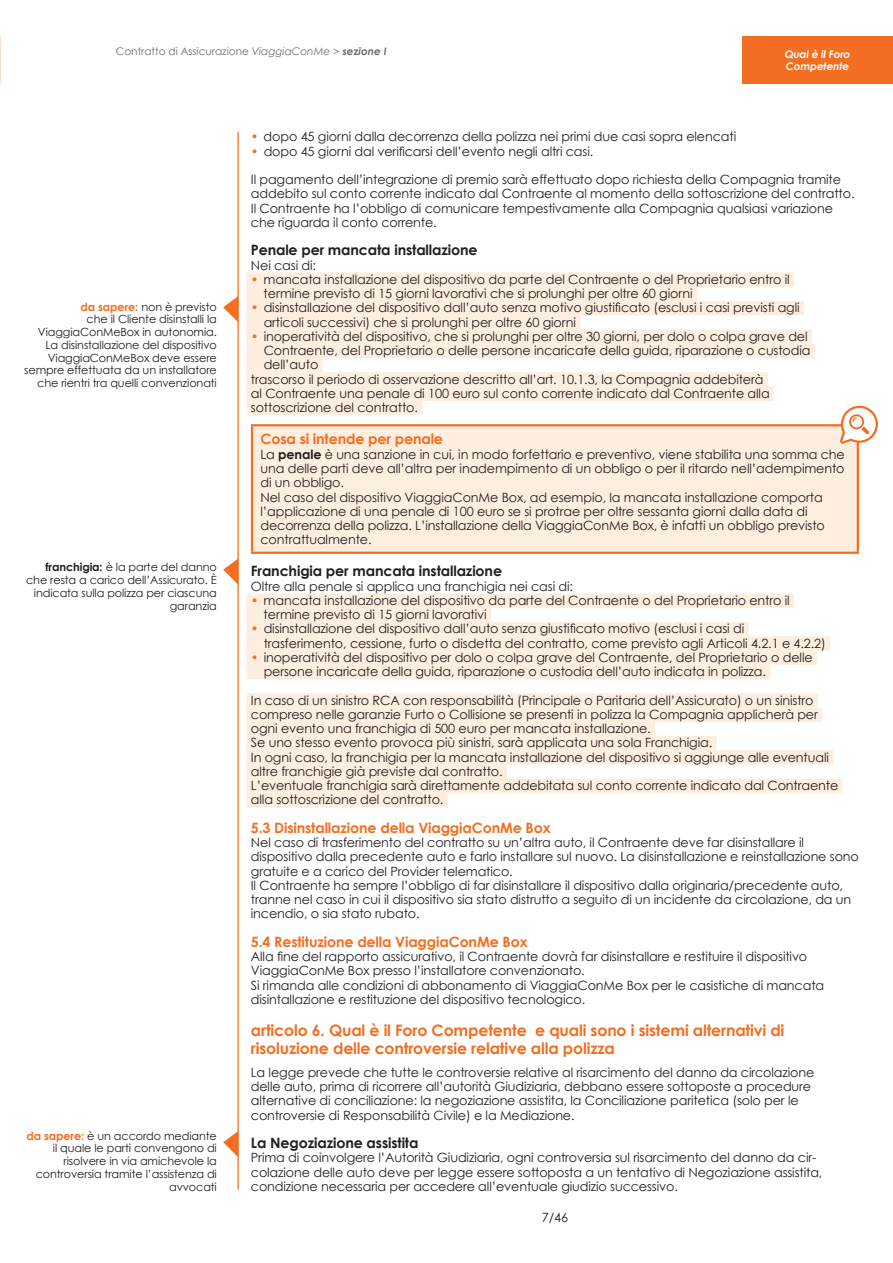
<style>
.page{position:relative;width:893px;height:1263px;background:#fff}
.page>*{position:absolute;margin:0;border:0;box-sizing:border-box;transform-origin:0 0}
.t1{font:700 15.75px/18px "Century Gothic";letter-spacing:-.01em;color:#f36e21}
.t2{font:700 14.25px "Century Gothic";letter-spacing:-.01em;color:#f36e21}
.t3{font:700 14.25px "Century Gothic";letter-spacing:-.01em;color:#231f20}
.t4{font:12.75px/14.2px "Century Gothic";letter-spacing:-.01em;color:#231f20}
.t5{font:11.25px/12.8px "Century Gothic";letter-spacing:-.01em;color:#231f20;text-align:right}
.t6{font:10.5px "Century Gothic";color:#6c6d70}
.t7{font:italic 700 10.5px/12.6px "Century Gothic";letter-spacing:-.01em;color:#fff}
.s1{font-style:italic}
.s2{font-weight:700;font-style:italic}
.s3{font-weight:700;color:#f36e21}
.s4{font-weight:700}
.s5{color:#f36e21}
</style>
<div class="page">
<hr style="left:237px;top:132px;width:2px;height:1057px;background:#f36e21">
<div style="left:742px;top:36px;width:151px;height:48px;background:#f36e21"></div>
<div style="left:247px;top:272px;width:547px;height:15px;background:#feeee0"></div>
<div style="left:247px;top:287px;width:450px;height:14px;background:#feeee0"></div>
<div style="left:247px;top:301px;width:557px;height:14px;background:#feeee0"></div>
<div style="left:247px;top:315px;width:333px;height:15px;background:#feeee0"></div>
<div style="left:247px;top:329px;width:565px;height:15px;background:#feeee0"></div>
<div style="left:247px;top:344px;width:568px;height:14px;background:#feeee0"></div>
<div style="left:247px;top:358px;width:76px;height:14px;background:#feeee0"></div>
<div style="left:247px;top:372px;width:521px;height:15px;background:#feeee0"></div>
<div style="left:247px;top:386px;width:527px;height:15px;background:#feeee0"></div>
<div style="left:247px;top:401px;width:175px;height:14px;background:#feeee0"></div>
<div style="left:247px;top:593px;width:547px;height:15px;background:#feeee0"></div>
<div style="left:247px;top:608px;width:244px;height:14px;background:#feeee0"></div>
<div style="left:247px;top:622px;width:502px;height:14px;background:#feeee0"></div>
<div style="left:247px;top:636px;width:583px;height:15px;background:#feeee0"></div>
<div style="left:247px;top:650px;width:570px;height:15px;background:#feeee0"></div>
<div style="left:247px;top:665px;width:523px;height:14px;background:#feeee0"></div>
<div style="left:247px;top:693px;width:571px;height:15px;background:#feeee0"></div>
<div style="left:247px;top:707px;width:575px;height:15px;background:#feeee0"></div>
<div style="left:247px;top:722px;width:408px;height:14px;background:#feeee0"></div>
<div style="left:247px;top:736px;width:470px;height:14px;background:#feeee0"></div>
<div style="left:247px;top:750px;width:586px;height:15px;background:#feeee0"></div>
<div style="left:247px;top:764px;width:260px;height:15px;background:#feeee0"></div>
<div style="left:247px;top:779px;width:596px;height:14px;background:#feeee0"></div>
<div style="left:247px;top:793px;width:201px;height:14px;background:#feeee0"></div>
<div style="left:252px;top:425px;width:606px;height:128px;background:#feeee0"></div>
<hr style="left:251px;top:424px;width:608px;height:2px;background:#f36e21">
<hr style="left:251px;top:426px;width:2px;height:126px;background:#f36e21">
<hr style="left:857px;top:426px;width:2px;height:126px;background:#f36e21">
<hr style="left:251px;top:552px;width:608px;height:2px;background:#f36e21">
<svg style="left:840px;top:406px;width:38px;height:38px"></svg>
<svg style="left:223px;top:296px;width:15px;height:26px"></svg>
<svg style="left:223px;top:559px;width:15px;height:25px"></svg>
<svg style="left:223px;top:1131px;width:15px;height:26px"></svg>
<p class="t6" style="left:116px;top:44px;width:272px">Contratto di Assicurazione <span class="s1">ViaggiaConMe &gt;</span> <span class="s2">sezione I</span></p>
<p class="t7" style="left:785px;top:47px;width:67px">Qual è il Foro<br>Competente</p>
<p class="t5" style="left:24px;top:300px;width:194px"><span class="s3">da sapere:</span> non è previsto<br>che il Cliente disinstalli la<br>ViaggiaConMeBox in autonomia.<br>La disinstallazione del dispositivo<br>ViaggiaConMeBox deve essere sempre effettuata da un installatore che rientri tra quelli convenzionati</p>
<p class="t5" style="left:26px;top:561px;width:192px"><span class="s4">franchigia:</span> è la parte del danno che resta a carico dell’Assicurato. È indicata sulla polizza per ciascuna garanzia</p>
<p class="t5" style="left:26px;top:1129px;width:192px"><span class="s3">da sapere:</span> è un accordo mediante il quale le parti convengono di risolvere in via amichevole la controversia tramite l’assistenza di avvocati</p>
<p class="t4" style="left:251px;top:129px;width:487px"><span class="s5">•</span> dopo 45 giorni dalla decorrenza della polizza nei primi due casi sopra elencati</p>
<p class="t4" style="left:251px;top:144px;width:344px"><span class="s5">•</span> dopo 45 giorni dal verificarsi dell’evento negli altri casi.</p>
<p class="t4" style="left:251px;top:172px;width:605px">Il pagamento dell’integrazione di premio sarà effettuato dopo richiesta della Compagnia tramite addebito sul conto corrente indicato dal Contraente al momento della sottoscrizione del contratto.<br>Il Contraente ha l’obbligo di comunicare tempestivamente alla Compagnia qualsiasi variazione che riguarda il conto corrente.</p>
<p class="t3" style="left:251px;top:241px;width:228px">Penale per mancata installazione</p>
<p class="t4" style="left:251px;top:258px;width:67px">Nei casi di:</p>
<p class="t4" style="left:264px;top:272px;width:527px;text-indent:-13px"><span class="s5">•</span> mancata installazione del dispositivo da parte del Contraente o del Proprietario entro il termine previsto di 15 giorni lavorativi che si prolunghi per oltre 60 giorni</p>
<p class="t4" style="left:264px;top:300px;width:537px;text-indent:-13px"><span class="s5">•</span> disinstallazione del dispositivo dall’auto senza motivo giustificato (esclusi i casi previsti agli articoli successivi) che si prolunghi per oltre 60 giorni</p>
<p class="t4" style="left:251px;top:329px;width:558px"><span class="s5">•</span> inoperatività del dispositivo, che si prolunghi per oltre 30 giorni, per dolo o colpa grave del</p>
<p class="t4" style="left:264px;top:343px;width:548px">Contraente, del Proprietario o delle persone incaricate della guida, riparazione o custodia</p>
<p class="t4" style="left:264px;top:357px;width:56px">dell’auto</p>
<p class="t4" style="left:251px;top:372px;width:514px">trascorso il periodo di osservazione descritto all’art. 10.1.3, la Compagnia addebiterà</p>
<p class="t4" style="left:251px;top:386px;width:520px">al Contraente una penale di 100 euro sul conto corrente indicato dal Contraente alla</p>
<p class="t4" style="left:251px;top:400px;width:169px">sottoscrizione del contratto.</p>
<p class="t2" style="left:260px;top:430px;width:184px">Cosa si intende per penale</p>
<p class="t4" style="left:260px;top:447px;width:586px">La <span class="s4">penale</span> è una sanzione in cui, in modo forfettario e preventivo, viene stabilita una somma che una delle parti deve all’altra per inadempimento di un obbligo o per il ritardo nell’adempimento di un obbligo.<br>Nel caso del dispositivo ViaggiaConMe Box, ad esempio, la mancata installazione comporta l’applicazione di una penale di 100 euro se si protrae per oltre sessanta giorni dalla data di decorrenza della polizza. L’installazione della ViaggiaConMe Box, è infatti un obbligo previsto contrattualmente.</p>
<p class="t3" style="left:251px;top:562px;width:253px">Franchigia per mancata installazione</p>
<p class="t4" style="left:251px;top:579px;width:324px">Oltre alla penale si applica una franchigia nei casi di:</p>
<p class="t4" style="left:264px;top:593px;width:527px;text-indent:-13px"><span class="s5">•</span> mancata installazione del dispositivo da parte del Contraente o del Proprietario entro il termine previsto di 15 giorni lavorativi</p>
<p class="t4" style="left:264px;top:621px;width:564px;text-indent:-13px"><span class="s5">•</span> disinstallazione del dispositivo dall’auto senza giustificato motivo (esclusi i casi di trasferimento, cessione, furto o disdetta del contratto, come previsto agli Articoli 4.2.1 e 4.2.2)</p>
<p class="t4" style="left:264px;top:650px;width:551px;text-indent:-13px"><span class="s5">•</span> inoperatività del dispositivo per dolo o colpa grave del Contraente, del Proprietario o delle persone incaricate della guida, riparazione o custodia dell’auto indicata in polizza.</p>
<p class="t4" style="left:251px;top:693px;width:589px">In caso di un sinistro RCA con responsabilità (Principale o Paritaria dell’Assicurato) o un sinistro compreso nelle garanzie Furto o Collisione se presenti in polizza la Compagnia applicherà per ogni evento una franchigia di 500 euro per mancata installazione.<br>Se uno stesso evento provoca più sinistri, sarà applicata una sola Franchigia.<br>In ogni caso, la franchigia per la mancata installazione del dispositivo si aggiunge alle eventuali altre franchigie già previste dal contratto.<br>L’eventuale franchigia sarà direttamente addebitata sul conto corrente indicato dal Contraente alla sottoscrizione del contratto.</p>
<p class="t2" style="left:251px;top:819px;width:301px">5.3 Disinstallazione della ViaggiaConMe Box</p>
<p class="t4" style="left:251px;top:835px;width:609px">Nel caso di trasferimento del contratto su un’altra auto, il Contraente deve far disinstallare il dispositivo dalla precedente auto e farlo installare sul nuovo. La disinstallazione e reinstallazione sono gratuite e a carico del Provider telematico.<br>Il Contraente ha sempre l’obbligo di far disinstallare il dispositivo dalla originaria/precedente auto, tranne nel caso in cui il dispositivo sia stato distrutto a seguito di un incidente da circolazione, da un incendio, o sia stato rubato.</p>
<p class="t2" style="left:251px;top:933px;width:278px">5.4 Restituzione della ViaggiaConMe Box</p>
<p class="t4" style="left:251px;top:949px;width:575px">Alla fine del rapporto assicurativo, il Contraente dovrà far disinstallare e restituire il dispositivo ViaggiaConMe Box presso l’installatore convenzionato.<br>Si rimanda alle condizioni di abbonamento di ViaggiaConMe Box per le casistiche di mancata disintallazione e restituzione del dispositivo tecnologico.</p>
<p class="t1" style="left:251px;top:1021px;width:535px">articolo 6. Qual è il Foro Competente e quali sono i sistemi alternativi di risoluzione delle controversie relative alla polizza</p>
<p class="t4" style="left:251px;top:1065px;width:565px">La legge prevede che tutte le controversie relative al risarcimento del danno da circolazione delle auto, prima di ricorrere all’autorità Giudiziaria, debbano essere sottoposte a procedure alternative di conciliazione: la negoziazione assistita, la Conciliazione paritetica (solo per le controversie di Responsabilità Civile) e la Mediazione.</p>
<p class="t3" style="left:251px;top:1134px;width:169px">La Negoziazione assistita</p>
<p class="t4" style="left:251px;top:1150px;width:573px">Prima di coinvolgere l’Autorità Giudiziaria, ogni controversia sul risarcimento del danno da cir&shy;colazione delle auto deve per legge essere sottoposta a un tentativo di Negoziazione assistita, condizione necessaria per accedere all’eventuale giudizio successivo.</p>
<p class="t4" style="left:542px;top:1209px;width:28px">7/46</p>
</div>
